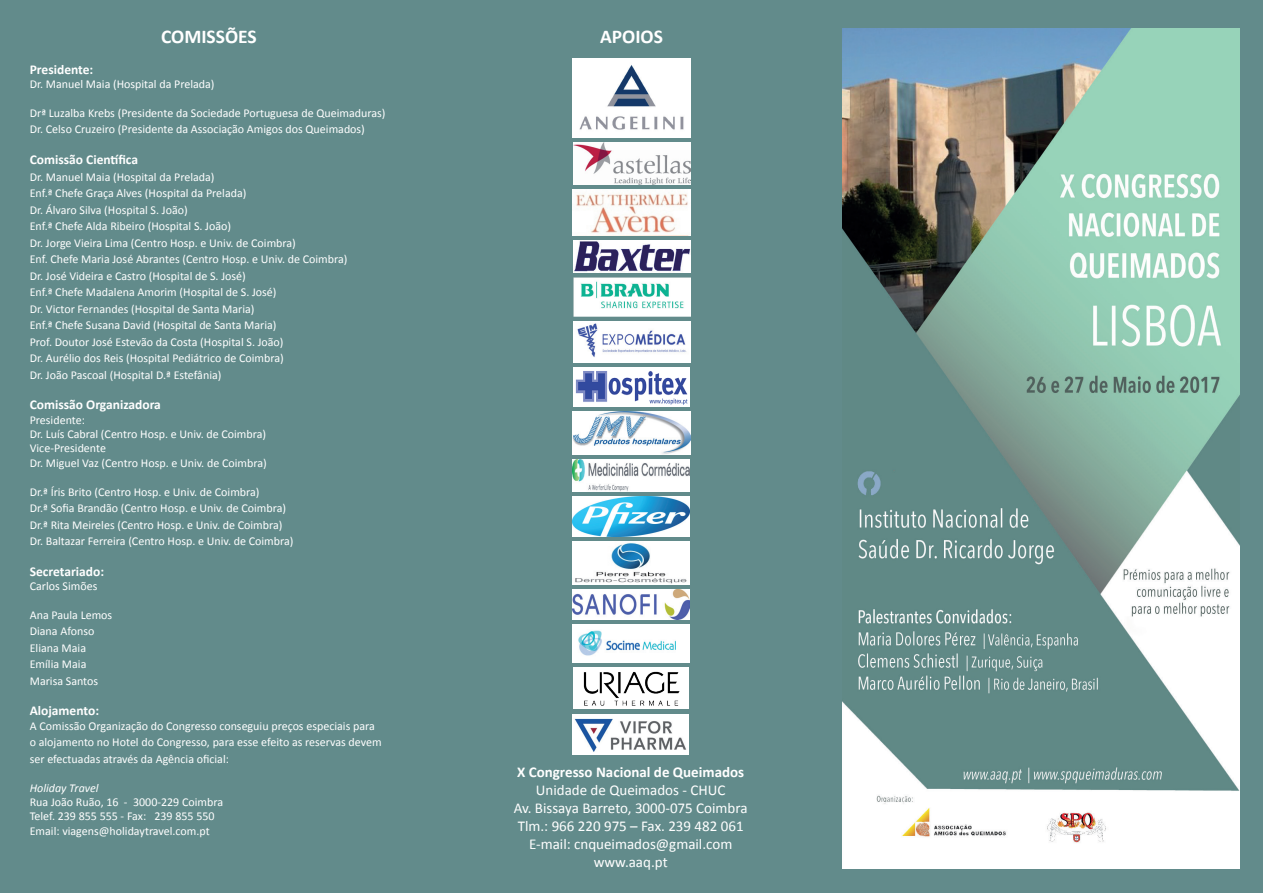
<style>
.page{position:relative;width:1263px;height:893px;background:#628b8b}
.page>*{position:absolute;margin:0;border:0;box-sizing:border-box;transform-origin:0 0}
.t1{font:700 19.5px "Calibri";color:#fff}
.t2{font:15px/18px "Calibri";color:#fff;text-align:center}
.t3{font:700 15px "Calibri";color:#fff}
.t4{font:700 13.5px "Calibri";color:#fff}
.t5{font:12px/16.5px "Calibri";color:#fff}
.t6{font:italic 12px "Calibri";color:#fff}
</style>
<div class="page">
<img style="left:842px;top:28px;width:397px;height:840px">
<img style="left:573px;top:278px;width:117px;height:38px">
<img style="left:573px;top:714px;width:115px;height:41px">
<img style="left:573px;top:58px;width:117px;height:80px">
<img style="left:573px;top:142px;width:117px;height:43px">
<img style="left:573px;top:190px;width:117px;height:45px">
<img style="left:573px;top:241px;width:117px;height:31px">
<img style="left:573px;top:321px;width:117px;height:42px">
<img style="left:573px;top:368px;width:117px;height:39px">
<img style="left:573px;top:412px;width:117px;height:42px">
<img style="left:573px;top:459px;width:117px;height:32px">
<img style="left:573px;top:496px;width:117px;height:40px">
<img style="left:573px;top:541px;width:116px;height:43px">
<img style="left:573px;top:589px;width:116px;height:31px">
<img style="left:573px;top:624px;width:117px;height:38px">
<div style="left:573px;top:667px;width:115px;height:42px;background:#fff"></div>
<img style="left:583px;top:671px;width:97px;height:35px">
<h1 class="t1" style="left:161px;top:24px;width:97px">COMISSÕES</h1>
<p class="t4" style="left:30px;top:61px;width:65px">Presidente:</p>
<p class="t5" style="left:30px;top:76px;width:186px">Dr. Manuel Maia (Hospital da Prelada)</p>
<p class="t5" style="left:30px;top:105px;width:357px">Drª Luzalba Krebs (Presidente da Sociedade Portuguesa de Queimaduras)<br>Dr. Celso Cruzeiro (Presidente da Associação Amigos dos Queimados)</p>
<p class="t4" style="left:30px;top:151px;width:110px">Comissão Científica</p>
<p class="t5" style="left:30px;top:168px;width:319px">Dr. Manuel Maia (Hospital da Prelada)<br>Enf.ª Chefe Graça Alves (Hospital da Prelada)<br>Dr. Álvaro Silva (Hospital S. João)<br>Enf.ª Chefe Alda Ribeiro (Hospital S. João)<br>Dr. Jorge Vieira Lima (Centro Hosp. e Univ. de Coimbra)<br>Enf. Chefe Maria José Abrantes (Centro Hosp. e Univ. de Coimbra)<br>Dr. José Videira e Castro (Hospital de S. José)<br>Enf.ª Chefe Madalena Amorim (Hospital de S. José)<br>Dr. Victor Fernandes (Hospital de Santa Maria)<br>Enf.ª Chefe Susana David (Hospital de Santa Maria)<br>Prof. Doutor José Estevão da Costa (Hospital S. João)<br>Dr. Aurélio dos Reis (Hospital Pediátrico de Coimbra)<br>Dr. João Pascoal (Hospital D.ª Estefânia)</p>
<p class="t4" style="left:30px;top:396px;width:133px">Comissão Organizadora</p>
<p class="t5" style="left:30px;top:412px;width:238px;line-height:14.4px">Presidente:<br>Dr. Luís Cabral (Centro Hosp. e Univ. de Coimbra)<br>Vice-Presidente<br>Dr. Miguel Vaz (Centro Hosp. e Univ. de Coimbra)</p>
<p class="t5" style="left:30px;top:483px;width:265px">Dr.ª Íris Brito (Centro Hosp. e Univ. de Coimbra)<br>Dr.ª Sofia Brandão (Centro Hosp. e Univ. de Coimbra)<br>Dr.ª Rita Meireles (Centro Hosp. e Univ. de Coimbra)<br>Dr. Baltazar Ferreira (Centro Hosp. e Univ. de Coimbra)</p>
<p class="t4" style="left:30px;top:563px;width:76px">Secretariado:</p>
<p class="t5" style="left:30px;top:578px;width:69px">Carlos Simões</p>
<p class="t5" style="left:30px;top:607px;width:84px">Ana Paula Lemos<br>Diana Afonso<br>Eliana Maia<br>Emília Maia<br>Marisa Santos</p>
<p class="t4" style="left:30px;top:702px;width:71px">Alojamento:</p>
<p class="t5" style="left:30px;top:718px;width:353px">A Comissão Organização do Congresso conseguiu preços especiais para o alojamento no Hotel do Congresso, para esse efeito as reservas devem ser efectuadas através da Agência oficial:</p>
<p class="t6" style="left:30px;top:779px;width:70px">Holiday Travel</p>
<p class="t5" style="left:30px;top:795px;width:195px;line-height:14.4px">Rua João Ruão, 16 - 3000-229 Coimbra<br>Telef. 239 855 555 - Fax: 239 855 550<br>Email: viagens@holidaytravel.com.pt</p>
<h1 class="t1" style="left:600px;top:24px;width:64px">APOIOS</h1>
<p class="t3" style="left:517px;top:762px;width:229px">X Congresso Nacional de Queimados</p>
<p class="t2" style="left:514px;top:781px;width:235px">Unidade de Queimados - CHUC<br>Av. Bissaya Barreto, 3000-075 Coimbra<br>Tlm.: 966 220 975 – Fax. 239 482 061<br>E-mail: cnqueimados@gmail.com www.aaq.pt</p>
</div>
